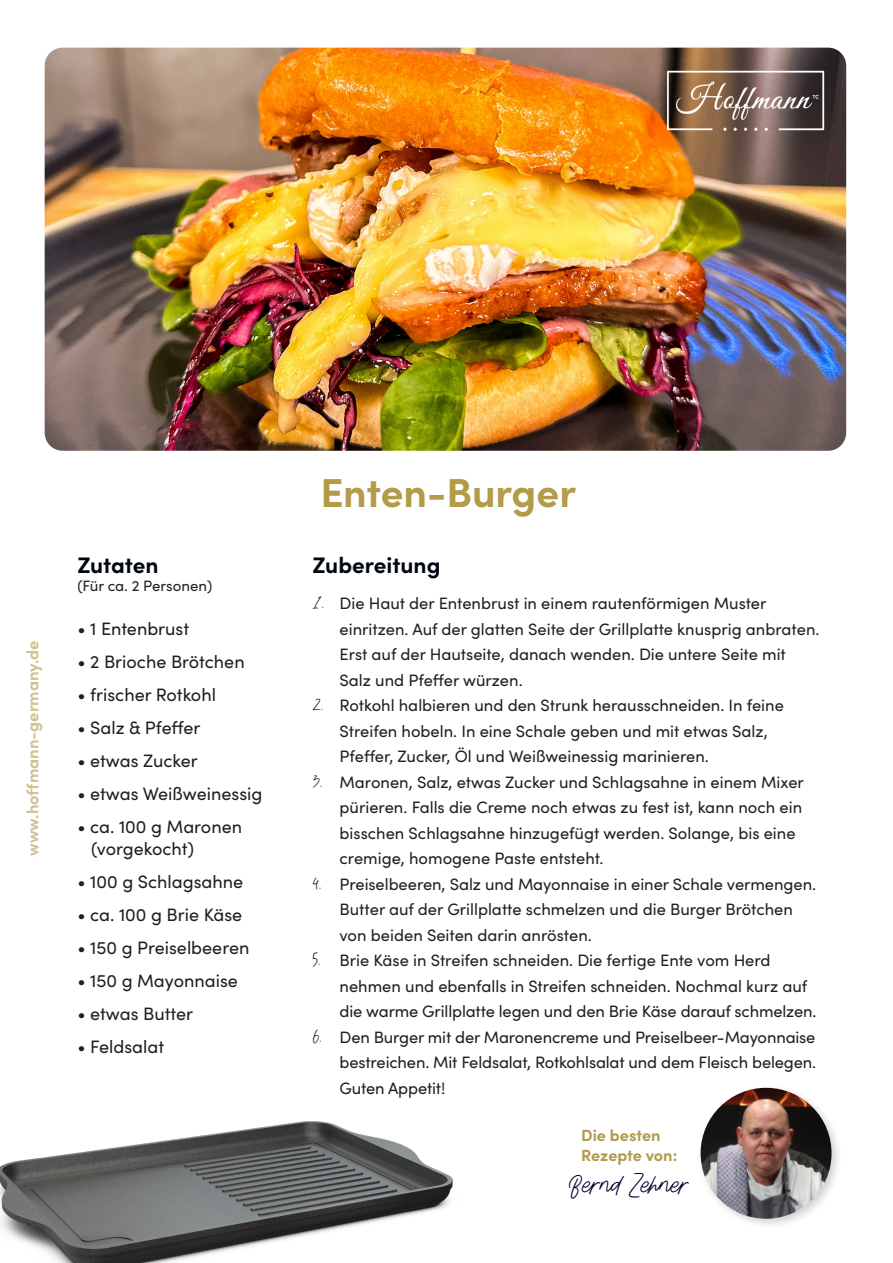
<style>
.page{position:relative;width:893px;height:1263px;background:#fff}
.page>*{position:absolute;margin:0;border:0;box-sizing:border-box;transform-origin:0 0}
.t1{font:700 40.5px "Sofia Pro";letter-spacing:-.005em;color:#b39b48}
.t2{font:700 22.5px "Sofia Pro";color:#000610}
.t3{font:22.5px "Aesthetik Script";color:#000030}
.t4{font:18px "Sofia Pro";color:#231f20}
.t5{font:16.5px/25.5px "Sofia Pro";color:#231f20}
.t6{font:700 16.5px "Sofia Pro";color:#b7a55d}
.t7{font:700 16.2px/19.5px "Sofia Pro";letter-spacing:-.005em;color:#b29a49}
.t8{font:15px "Sofia Pro";color:#231f20}
.s1{font-family:"Aesthetik Script"}
</style>
<div class="page">
<img style="left:45px;top:48px;width:801px;height:403px">
<img style="left:658px;top:62px;width:174px;height:77px">
<img style="left:0;top:1121px;width:453px;height:142px">
<div style="left:697px;top:1084px;width:146px;height:146px;background:#231f20;opacity:.2"></div>
<img style="left:700px;top:1088px;width:132px;height:131px">
<p class="t6" style="left:20px;top:856px;width:217px;rotate:-90deg">www.hoffmann-germany.de</p>
<p class="t2" style="left:77px;top:548px;width:83px">Zutaten</p>
<p class="t8" style="left:77px;top:575px;width:136px">(Für ca. 2 Personen)</p>
<p class="t4" style="left:77px;top:615px;width:113px">• 1 Entenbrust</p>
<p class="t4" style="left:77px;top:648px;width:169px">• 2 Brioche Brötchen</p>
<p class="t4" style="left:77px;top:681px;width:140px">• frischer Rotkohl</p>
<p class="t4" style="left:77px;top:714px;width:125px">• Salz &amp; Pfeffer</p>
<p class="t4" style="left:77px;top:747px;width:122px">• etwas Zucker</p>
<p class="t4" style="left:77px;top:780px;width:187px">• etwas Weißweinessig</p>
<p class="t4" style="left:77px;top:813px;width:166px">• ca. 100 g Maronen</p>
<p class="t4" style="left:91px;top:836px;width:104px">(vorgekocht)</p>
<p class="t4" style="left:77px;top:869px;width:167px">• 100 g Schlagsahne</p>
<p class="t4" style="left:77px;top:902px;width:166px">• ca. 100 g Brie Käse</p>
<p class="t4" style="left:77px;top:935px;width:174px">• 150 g Preiselbeeren</p>
<p class="t4" style="left:77px;top:968px;width:162px">• 150 g Mayonnaise</p>
<p class="t4" style="left:77px;top:1001px;width:117px">• etwas Butter</p>
<p class="t4" style="left:77px;top:1034px;width:88px">• Feldsalat</p>
<p class="t1" style="left:320px;top:461px;width:257px">Enten-Burger</p>
<p class="t2" style="left:313px;top:548px;width:130px">Zubereitung</p>
<p class="t5" style="left:313px;top:590px;width:456px"><span class="s1">1.</span> Die Haut der Entenbrust in einem rautenförmigen Muster</p>
<p class="t5" style="left:340px;top:615px;width:481px">einritzen. Auf der glatten Seite der Grillplatte knusprig anbraten.</p>
<p class="t5" style="left:340px;top:641px;width:448px">Erst auf der Hautseite, danach wenden. Die untere Seite mit<br>Salz und Pfeffer würzen.</p>
<p class="t5" style="left:313px;top:692px;width:473px"><span class="s1">2.</span> Rotkohl halbieren und den Strunk herausschneiden. In feine</p>
<p class="t5" style="left:340px;top:717px;width:430px">Streifen hobeln. In eine Schale geben und mit etwas Salz,</p>
<p class="t5" style="left:340px;top:743px;width:371px">Pfeffer, Zucker, Öl und Weißweinessig marinieren.</p>
<p class="t5" style="left:340px;top:768px;width:466px;text-indent:-27px"><span class="s1">3.</span> Maronen, Salz, etwas Zucker und Schlagsahne in einem Mixer pürieren. Falls die Creme noch etwas zu fest ist, kann noch ein bisschen Schlagsahne hinzugefügt werden. Solange, bis eine cremige, homogene Paste entsteht.</p>
<p class="t5" style="left:340px;top:870px;width:478px;text-indent:-27px"><span class="s1">4.</span> Preiselbeeren, Salz und Mayonnaise in einer Schale vermengen.<br>Butter auf der Grillplatte schmelzen und die Burger Brötchen von beiden Seiten darin anrösten.</p>
<p class="t5" style="left:313px;top:947px;width:460px"><span class="s1">5.</span> Brie Käse in Streifen schneiden. Die fertige Ente vom Herd</p>
<p class="t5" style="left:340px;top:972px;width:479px">nehmen und ebenfalls in Streifen schneiden. Nochmal kurz auf die warme Grillplatte legen und den Brie Käse darauf schmelzen.</p>
<p class="t5" style="left:340px;top:1023px;width:478px;text-align:justify;text-indent:-27px"><span class="s1">6.</span> Den Burger mit der Maronencreme und Preiselbeer-Mayonnaise bestreichen. Mit Feldsalat, Rotkohlsalat und dem Fleisch belegen.<br>Guten Appetit!</p>
<p class="t7" style="left:581px;top:1124px;width:98px">Die besten<br>Rezepte von:</p>
<p class="t3" style="left:569px;top:1172px;width:122px">Bernd Zehner</p>
</div>
